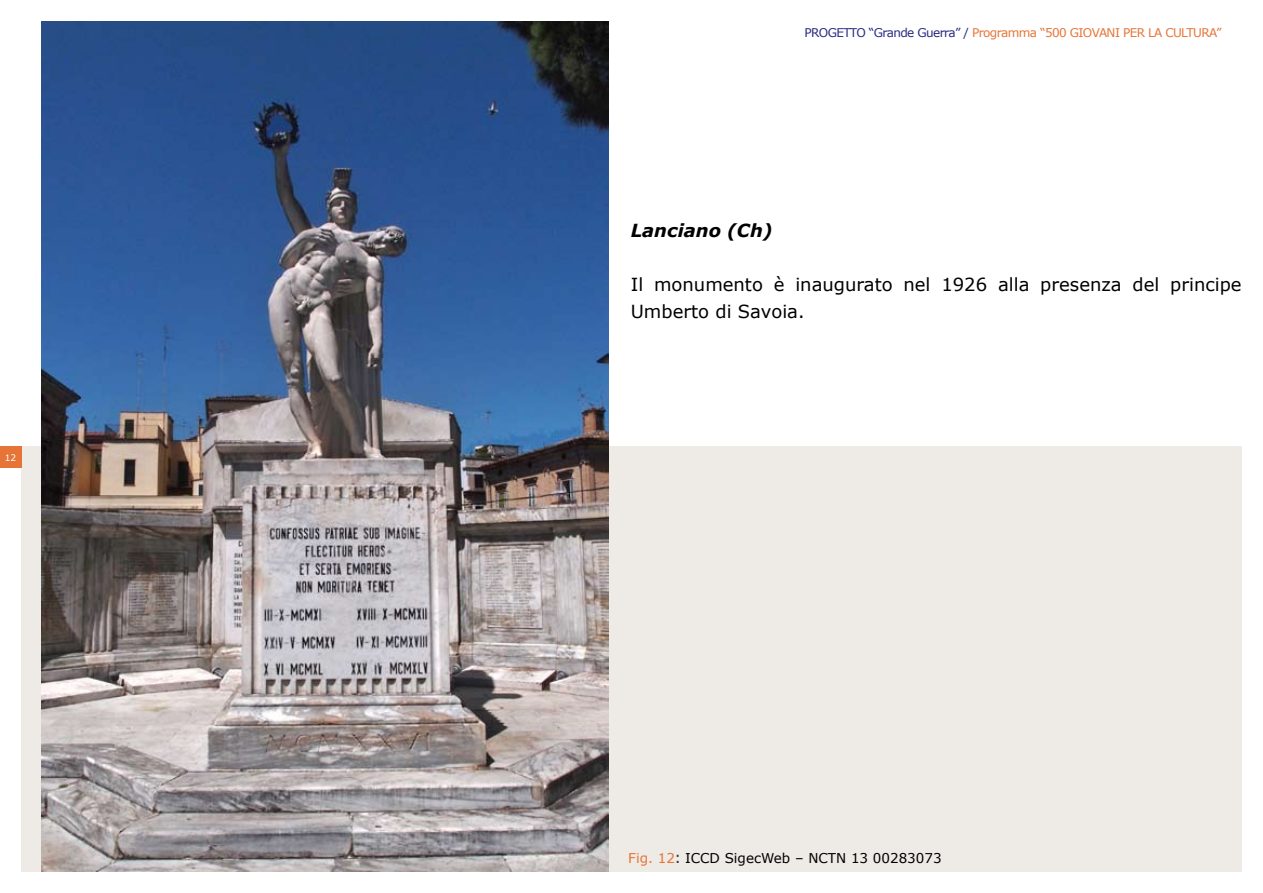
<style>
.page{position:relative;width:1263px;height:893px;background:#fff}
.page>*{position:absolute;margin:0;border:0;box-sizing:border-box;transform-origin:0 0}
.t1{font:18px/27px "Verdana";color:#000}
.t2{font:italic 700 18px "Verdana";color:#000}
.t3{font:13.5px "Verdana";color:#000}
.t4{font:12px "Verdana";letter-spacing:-.05em;color:#e67436}
.t5{font:9px "Verdana";color:#fff}
.s1{color:#292983}
.s2{color:#e67436}
.s3{font-family:"Tahoma";font-size:15px;color:#303030}
</style>
<div class="page">
<div style="left:21px;top:446px;width:1221px;height:426px;background:#eeeae6"></div>
<div style="left:0;top:446px;width:21px;height:22px;background:#e67436"></div>
<img style="left:41px;top:21px;width:567px;height:850px">
<p class="t5" style="left:5px;top:451px;width:13px">12</p>
<p class="t4" style="left:804px;top:25px;width:418px"><span class="s1">PROGETTO “Grande Guerra” /</span> Programma “500 GIOVANI PER LA CULTURA”</p>
<p class="t2" style="left:631px;top:218px;width:143px">Lanciano (Ch)</p>
<p class="t1" style="left:631px;top:271px;width:612px">Il monumento è inaugurato nel 1926 alla presenza del principe<br>Umberto di Savoia.</p>
<p class="t3" style="left:628px;top:849px;width:315px"><span class="s2">Fig. 12</span><span class="s3">:</span> ICCD SigecWeb – NCTN 13 00283073</p>
</div>
